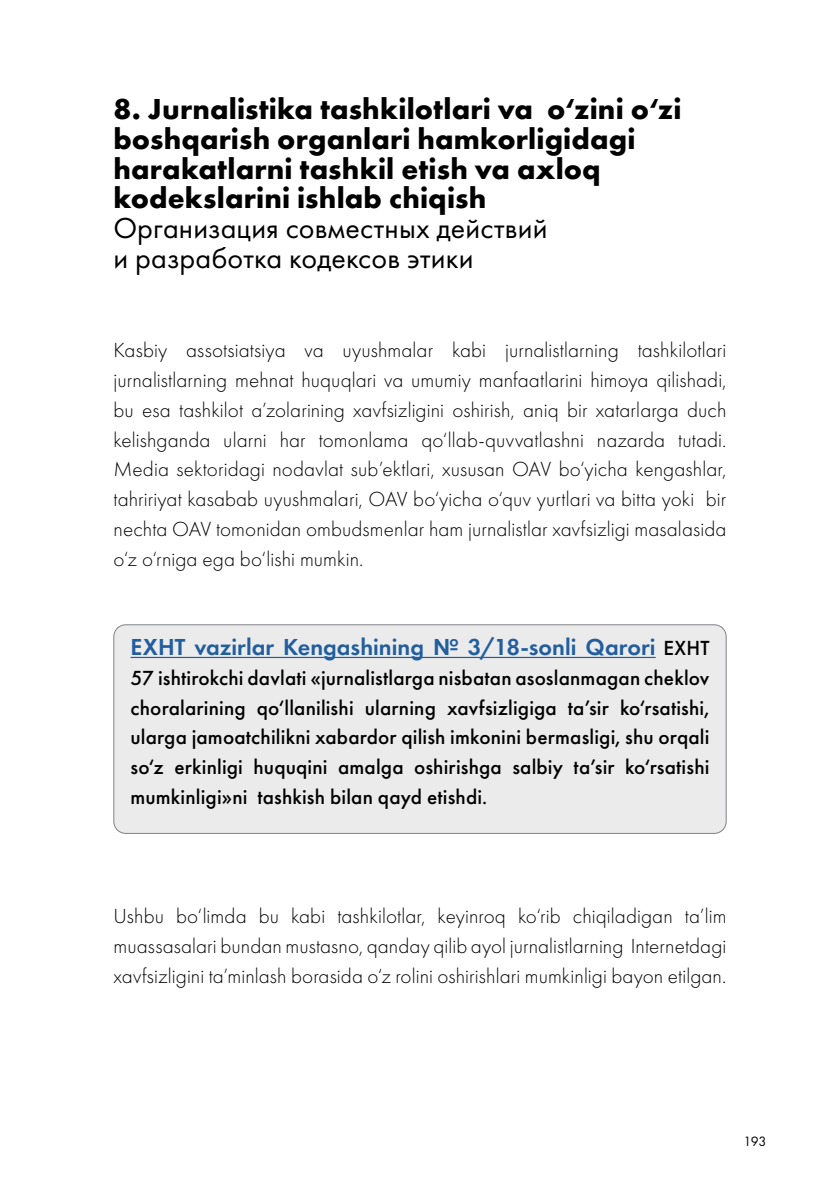
<style>
.page{position:relative;width:840px;height:1191px;background:#fff}
.page>*{position:absolute;margin:0;border:0;box-sizing:border-box;transform-origin:0 0}
.t1{font:700 30px/29.8px "Futura PT";letter-spacing:.005em;color:#000}
.t2{font:30px/29.8px "Futura PT";letter-spacing:.005em;color:#000}
.t3{font:600 24px "Futura PT";color:#215e9e}
.t4{font:300 21.2px/29.8px "Futura PT";letter-spacing:.005em;color:#000;text-align:justify}
.t5{font:500 21.2px/29.8px "Futura PT";letter-spacing:.01em;color:#000;text-align:justify}
.t6{font:14px "Futura PT";color:#000}
.s1{font-weight:500;font-size:21.2px;color:#000}
</style>
<div class="page">
<div style="left:114px;top:625px;width:611px;height:208px;background:#ebebec;border-radius:12px"></div>
<div style="left:113px;top:624px;width:613px;height:209px;border:1px solid #808285;border-radius:12px"></div>
<hr style="left:130px;top:657px;width:525px;height:1px;background:#215e9e">
<h1 class="t1" style="left:113px;top:93px;width:569px">8. Jurnalistika tashkilotlari va o‘zini o‘zi boshqarish organlari hamkorligidagi harakatlarni tashkil etish va axloq kodekslarini ishlab chiqish</h1>
<h1 class="t2" style="left:113px;top:213px;width:435px">Организация совместных действий и разработка кодексов этики</h1>
<p class="t4" style="left:113px;top:335px;width:614px">Kasbiy assotsiatsiya va uyushmalar kabi jurnalistlarning tashkilotlari jurnalistlarning mehnat huquqlari va umumiy manfaatlarini himoya qilishadi, bu esa tashkilot a’zolarining xavfsizligini oshirish, aniq bir xatarlarga duch kelishganda ularni har tomonlama qo‘llab-quvvatlashni nazarda tutadi.<br>Media sektoridagi nodavlat sub’ektlari, xususan OAV bo‘yicha kengashlar, tahririyat kasabab uyushmalari, OAV bo‘yicha o‘quv yurtlari va bitta yoki bir nechta OAV tomonidan ombudsmenlar ham jurnalistlar xavfsizligi masalasida o‘z o‘rniga ega bo‘lishi mumkin.</p>
<p class="t3" style="left:130px;top:632px;width:580px">EXHT vazirlar Kengashining № 3/18-sonli Qarori <span class="s1">EXHT</span></p>
<p class="t5" style="left:130px;top:663px;width:580px">57 ishtirokchi davlati «jurnalistlarga nisbatan asoslanmagan cheklov choralarining qo‘llanilishi ularning xavfsizligiga ta’sir ko‘rsatishi, ularga jamoatchilikni xabardor qilish imkonini bermasligi, shu orqali so‘z erkinligi huquqini amalga oshirishga salbiy ta’sir ko‘rsatishi mumkinligi»ni tashkish bilan qayd etishdi.</p>
<p class="t4" style="left:113px;top:901px;width:614px">Ushbu bo‘limda bu kabi tashkilotlar, keyinroq ko‘rib chiqiladigan ta’lim muassasalari bundan mustasno, qanday qilib ayol jurnalistlarning Internetdagi xavfsizligini ta’minlash borasida o‘z rolini oshirishlari mumkinligi bayon etilgan.</p>
<p class="t6" style="left:743px;top:1132px;width:24px">193</p>
</div>
